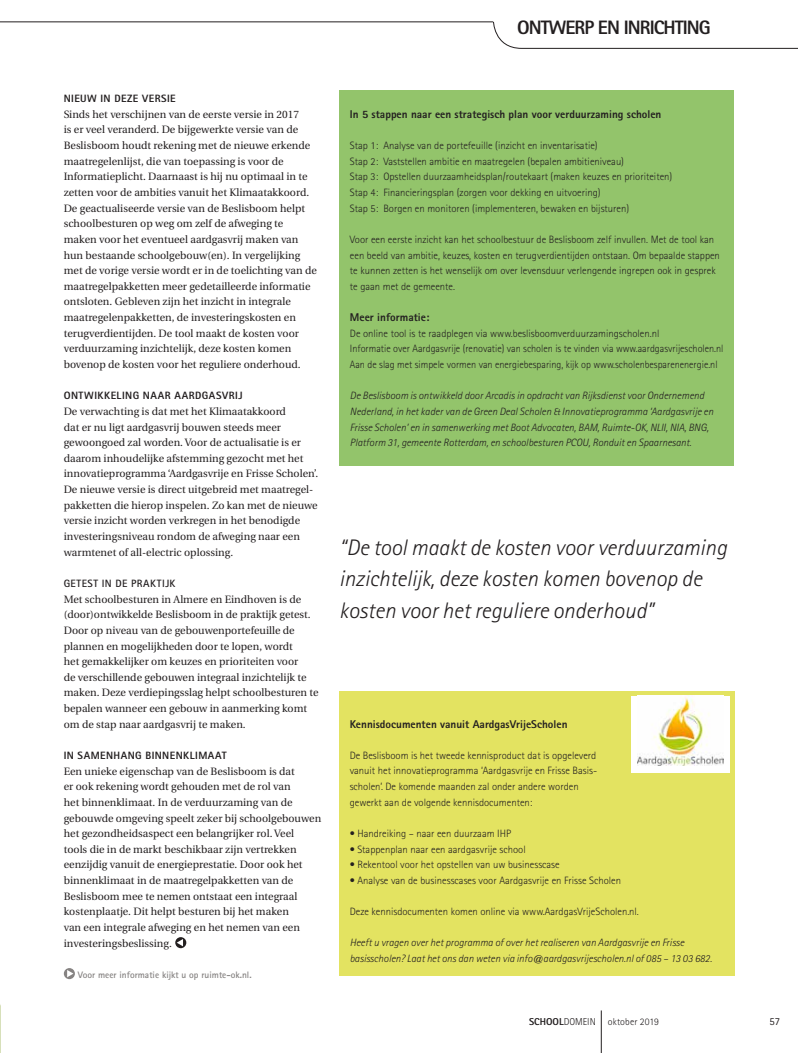
<style>
.page{position:relative;width:798px;height:1053px;background:#fff}
.page>*{position:absolute;margin:0;border:0;box-sizing:border-box;transform-origin:0 0}
.t1{font:italic 300 22.5px/31.2px "Rotis Sans Serif";color:#231f20}
.t2{font:800 19.38px "Rotis Sans Serif";letter-spacing:-.05em;color:#231f20}
.t3{font:800 11.25px "Rotis Sans Serif";color:#231f20}
.t4{font:10.62px/15.6px "Utopia";color:#231f20}
.t5{font:300 10.62px/15.6px "Rotis Sans Serif";color:#231f20}
.t6{font:italic 300 10.62px/15.6px "Rotis Sans Serif";color:#231f20}
.t7{font:800 10.62px "Rotis Sans Serif";letter-spacing:.04em;color:#231f20}
.t8{font:700 10.62px "Rotis Sans Serif";letter-spacing:.045em;color:#231f20}
.t9{font:10.62px "Rotis Sans Serif";color:#231f20}
.t10{font:300 10px "Rotis Sans Serif";color:#231f20}
.t11{font:700 9.38px "Rotis Sans Serif";color:#868382}
.s1{font-weight:800}
</style>
<div class="page">
<hr style="left:600px;top:1010px;width:1px;height:42px;background:#231f20">
<img style="left:0;top:1004px;width:1px;height:48px">
<svg style="left:493px;top:22px;width:304px;height:27px"></svg>
<div style="left:64px;top:968px;width:11px;height:11px;background:#868382;border-radius:50%"></div>
<svg style="left:67px;top:969px;width:6px;height:8px"></svg>
<div style="left:175px;top:937px;width:11px;height:11px;background:#231f20;border-radius:50%"></div>
<svg style="left:177px;top:938px;width:6px;height:8px"></svg>
<hr style="left:0;top:22px;width:493px;height:1px;background:#231f20">
<div style="left:339px;top:90px;width:394px;height:375px;background:#93c46b"></div>
<div style="left:339px;top:690px;width:394px;height:285px;background:#e3e361"></div>
<div style="left:631px;top:695px;width:98px;height:77px;background:#fff"></div>
<img style="left:637px;top:695px;width:86px;height:70px">
<h2 class="t2" style="left:517px;top:15px;width:195px">ONTWERP EN INRICHTING</h2>
<p class="t7" style="left:64px;top:92px;width:113px">NIEUW IN DEZE VERSIE</p>
<p class="t4" style="left:64px;top:107px;width:254px">Sinds het verschijnen van de eerste versie in 2017<br>is er veel veranderd. De bijgewerkte versie van de Beslisboom houdt rekening met de nieuwe erkende maatregelenlijst, die van toepassing is voor de Informatieplicht. Daarnaast is hij nu optimaal in te zetten voor de ambities vanuit het Klimaatakkoord.<br>De geactualiseerde versie van de Beslisboom helpt schoolbesturen op weg om zelf de afweging te maken voor het eventueel aardgasvrij maken van hun bestaande schoolgebouw(en). In vergelijking met de vorige versie wordt er in de toelichting van de maatregelpakketten meer gedetailleerde informatie ontsloten. Gebleven zijn het inzicht in integrale maatregelenpakketten, de investeringskosten en terugverdientijden. De tool maakt de kosten voor verduurzaming inzichtelijk, deze kosten komen bovenop de kosten voor het reguliere onderhoud.</p>
<p class="t7" style="left:64px;top:389px;width:180px">ONTWIKKELING NAAR AARDGASVRIJ</p>
<p class="t4" style="left:64px;top:403px;width:256px">De verwachting is dat met het Klimaatakkoord<br>dat er nu ligt aardgasvrij bouwen steeds meer gewoongoed zal worden. Voor de actualisatie is er daarom inhoudelijke afstemming gezocht met het innovatieprogramma ‘Aardgasvrije en Frisse Scholen’.<br>De nieuwe versie is direct uitgebreid met maatregel&shy;pakketten die hierop inspelen. Zo kan met de nieuwe versie inzicht worden verkregen in het benodigde investeringsniveau rondom de afweging naar een warmtenet of all-electric oplossing.</p>
<p class="t8" style="left:64px;top:576px;width:113px">GETEST IN DE PRAKTIJK</p>
<p class="t4" style="left:64px;top:591px;width:256px">Met schoolbesturen in Almere en Eindhoven is de (door)ontwikkelde Beslisboom in de praktijk getest.<br>Door op niveau van de gebouwenportefeuille de plannen en mogelijkheden door te lopen, wordt<br>het gemakkelijker om keuzes en prioriteiten voor<br>de verschillende gebouwen integraal inzichtelijk te maken. Deze verdiepingsslag helpt schoolbesturen te bepalen wanneer een gebouw in aanmerking komt om de stap naar aardgasvrij te maken.</p>
<p class="t7" style="left:64px;top:748px;width:164px">IN SAMENHANG BINNENKLIMAAT</p>
<p class="t4" style="left:64px;top:763px;width:259px">Een unieke eigenschap van de Beslisboom is dat<br>er ook rekening wordt gehouden met de rol van<br>het binnenklimaat. In de verduurzaming van de gebouwde omgeving speelt zeker bij schoolgebouwen het gezondheidsaspect een belangrijker rol. Veel<br>tools die in de markt beschikbaar zijn vertrekken eenzijdig vanuit de energieprestatie. Door ook het binnenklimaat in de maatregelpakketten van de Beslisboom mee te nemen ontstaat een integraal kostenplaatje. Dit helpt besturen bij het maken<br>van een integrale afweging en het nemen van een investeringsbeslissing.</p>
<p class="t11" style="left:78px;top:968px;width:175px">Voor meer informatie kijkt u op ruimte-ok.nl.</p>
<p class="t3" style="left:350px;top:107px;width:313px">In 5 stappen naar een strategisch plan voor verduurzaming scholen</p>
<p class="t5" style="left:350px;top:138px;width:324px">Stap 1: Analyse van de portefeuille (inzicht en inventarisatie)<br>Stap 2: Vaststellen ambitie en maatregelen (bepalen ambitieniveau)<br>Stap 3: Opstellen duurzaamheidsplan/routekaart (maken keuzes en prioriteiten)<br>Stap 4: Financieringsplan (zorgen voor dekking en uitvoering)<br>Stap 5: Borgen en monitoren (implementeren, bewaken en bijsturen)</p>
<p class="t5" style="left:350px;top:231px;width:371px">Voor een eerste inzicht kan het schoolbestuur de Beslisboom zelf invullen. Met de tool kan een beeld van ambitie, keuzes, kosten en terugverdientijden ontstaan. Om bepaalde stappen te kunnen zetten is het wenselijk om over levensduur verlengende ingrepen ook in gesprek te gaan met de gemeente.</p>
<p class="t3" style="left:350px;top:310px;width:81px">Meer informatie:</p>
<p class="t5" style="left:350px;top:325px;width:375px">De online tool is te raadplegen via www.beslisboomverduurzamingscholen.nl<br>Informatie over Aardgasvrije (renovatie) van scholen is te vinden via www.aardgasvrijescholen.nl<br>Aan de slag met simpele vormen van energiebesparing, kijk op www.scholenbesparenenergie.nl</p>
<p class="t6" style="left:350px;top:388px;width:365px">De Beslisboom is ontwikkeld door Arcadis in opdracht van Rijksdienst voor Ondernemend Nederland, in het kader van de Green Deal Scholen &amp; Innovatieprogramma ‘Aardgasvrije en Frisse Scholen’ en in samenwerking met Boot Advocaten, BAM, Ruimte-OK, NLII, NIA, BNG, Platform 31, gemeente Rotterdam, en schoolbesturen PCOU, Ronduit en Spaarnesant.</p>
<h1 class="t1" style="left:339px;top:532px;width:389px">“De tool maakt de kosten voor verduurzaming inzichtelijk, deze kosten komen bovenop de kosten voor het reguliere onderhoud”</h1>
<p class="t3" style="left:349px;top:716px;width:219px">Kennisdocumenten vanuit AardgasVrijeScholen</p>
<p class="t5" style="left:349px;top:747px;width:249px">De Beslisboom is het tweede kennisproduct dat is opgeleverd vanuit het innovatieprogramma ‘Aardgasvrije en Frisse Basis&shy;scholen’. De komende maanden zal onder andere worden gewerkt aan de volgende kennisdocumenten:</p>
<p class="t5" style="left:349px;top:825px;width:163px">• Handreiking – naar een duurzaam IHP</p>
<p class="t5" style="left:349px;top:841px;width:177px">• Stappenplan naar een aardgasvrije school</p>
<p class="t5" style="left:349px;top:856px;width:211px">• Rekentool voor het opstellen van uw businesscase</p>
<p class="t5" style="left:349px;top:872px;width:273px">• Analyse van de businesscases voor Aardgasvrije en Frisse Scholen</p>
<p class="t5" style="left:349px;top:903px;width:290px">Deze kennisdocumenten komen online via www.AardgasVrijeScholen.nl.</p>
<p class="t6" style="left:349px;top:935px;width:364px">Heeft u vragen over het programma of over het realiseren van Aardgasvrije en Frisse basisscholen? Laat het ons dan weten via info@aardgasvrijescholen.nl of 085 – 13 03 682.</p>
<p class="t10" style="left:529px;top:1015px;width:131px"><span class="s1">SCHOOL</span>DOMEIN oktober 2019</p>
<p class="t9" style="left:769px;top:1014px;width:12px">57</p>
</div>
